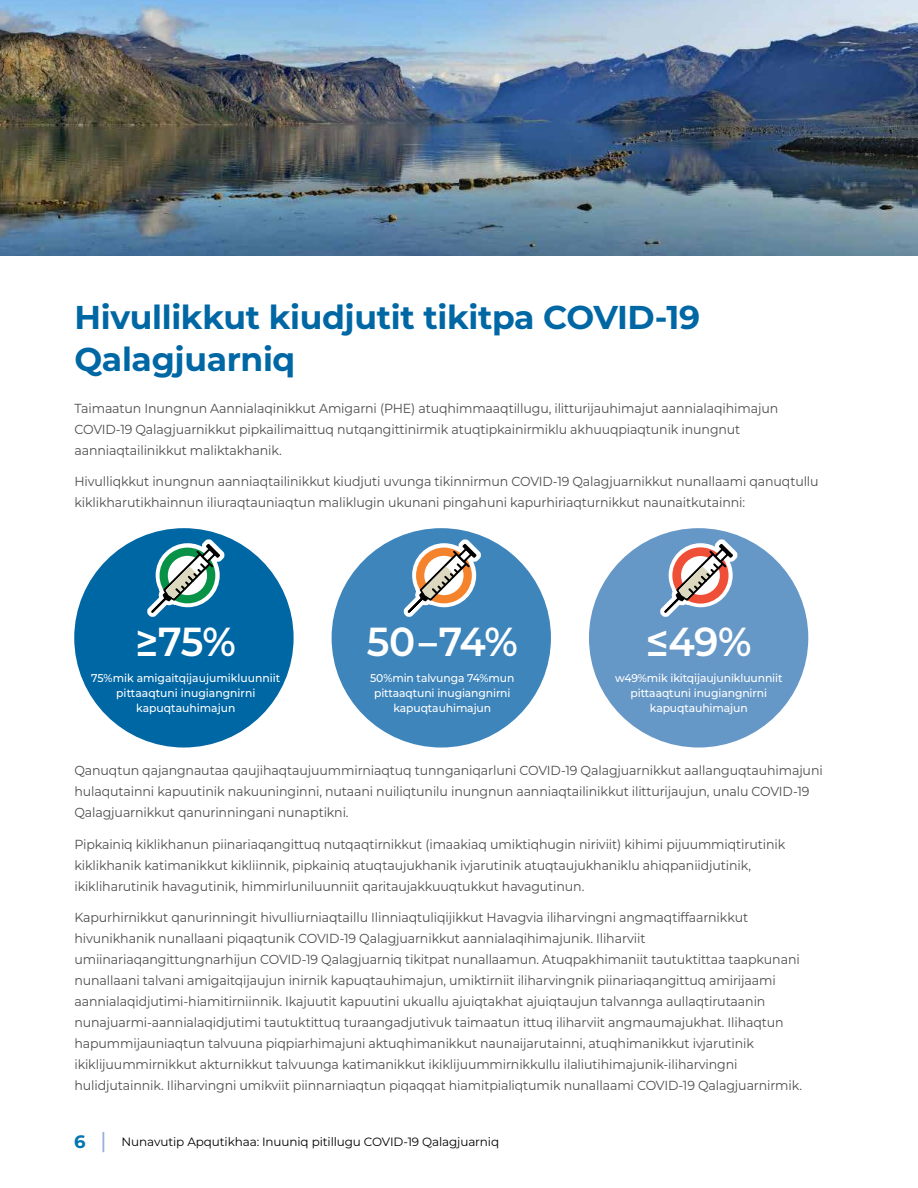
<style>
.page{position:relative;width:918px;height:1188px;background:#fff}
.page>*{position:absolute;margin:0;border:0;box-sizing:border-box;transform-origin:0 0}
.t1{font:600 40.5px "Montserrat";letter-spacing:-.02em;color:#fff;scale:.96 1}
.t2{font:700 33px/42px "Montserrat";letter-spacing:-.01em;color:#0067a5}
.t3{font:13.2px/21px "Montserrat";letter-spacing:-.01em;color:#4d4d4f;scale:.96 1}
.t4{font:12px "Montserrat";letter-spacing:-.01em;color:#000}
.t5{font:500 11.25px/15px "Montserrat";letter-spacing:-.01em;color:#fff;text-align:center;scale:.96 1}
.s1{font-weight:700;font-size:18px;color:#0075b0}
.s2{font-weight:500;font-size:21.6px;color:#8baed4}
</style>
<div class="page">
<div style="left:74px;top:528px;width:220px;height:220px;background:#0067a5;border-radius:50%"></div>
<div style="left:332px;top:528px;width:219px;height:220px;background:#3d85bb;border-radius:50%"></div>
<div style="left:589px;top:528px;width:219px;height:220px;background:#6698c7;border-radius:50%"></div>
<svg style="left:147px;top:539px;width:77px;height:78px"></svg>
<svg style="left:404px;top:539px;width:77px;height:78px"></svg>
<svg style="left:660px;top:539px;width:77px;height:78px"></svg>
<img style="left:0;top:0;width:918px;height:255px">
<h2 class="t2" style="left:74px;top:295px;width:627px">Hivullikkut kiudjutit tikitpa COVID-19<br>Qalagjuarniq</h2>
<p class="t3" style="left:74px;top:397px;width:735px">Taimaatun Inungnun Aannialaqinikkut Amigarni (PHE) atuqhimmaaqtillugu, ilitturijauhimajut aannialaqihimajun<br>COVID-19 Qalagjuarnikkut pipkailimaittuq nutqangittinirmik atuqtipkainirmiklu akhuuqpiaqtunik inungnut aanniaqtailinikkut maliktakhanik.</p>
<p class="t3" style="left:74px;top:471px;width:777px">Hivulliqkkut inungnun aanniaqtailinikkut kiudjuti uvunga tikinnirmun COVID-19 Qalagjuarnikkut nunallaami qanuqtullu kiklikharutikhainnun iliuraqtauniaqtun maliklugin ukunani pingahuni kapurhiriaqturnikkut naunaitkutainni:</p>
<h1 class="t1" style="left:136px;top:613px;width:106px">≥75%</h1>
<h1 class="t1" style="left:367px;top:613px;width:159px">50–74%</h1>
<h1 class="t1" style="left:646px;top:613px;width:112px">≤49%</h1>
<p class="t5" style="left:91px;top:670px;width:198px">75%mik amigaitqijaujumikluunniit pittaaqtuni inugiangnirni kapuqtauhimajun</p>
<p class="t5" style="left:370px;top:670px;width:152px">50%min talvunga 74%mun pittaaqtuni inugiangnirni kapuqtauhimajun</p>
<p class="t5" style="left:615px;top:670px;width:176px">w49%mik ikitqijaujunikluunniit pittaaqtuni inugiangnirni kapuqtauhimajun</p>
<p class="t3" style="left:74px;top:760px;width:781px">Qanuqtun qajangnautaa qaujihaqtaujuummirniaqtuq tunnganiqarluni COVID-19 Qalagjuarnikkut aallanguqtauhimajuni hulaqutainni kapuutinik nakuuninginni, nutaani nuiliqtunilu inungnun aanniaqtailinikkut ilitturijaujun, unalu COVID-19<br>Qalagjuarnikkut qanurinningani nunaptikni.</p>
<p class="t3" style="left:74px;top:833px;width:742px">Pipkainiq kiklikhanun piinariaqangittuq nutqaqtirnikkut (imaakiaq umiktiqhugin niriviit) kihimi pijuummiqtirutinik kiklikhanik katimanikkut kikliinnik, pipkainiq atuqtaujukhanik ivjarutinik atuqtaujukhaniklu ahiqpaniidjutinik, ikikliharutinik havagutinik, himmirluniluunniit qaritaujakkuuqtukkut havagutinun.</p>
<p class="t3" style="left:74px;top:907px;width:759px">Kapurhirnikkut qanurinningit hivulliurniaqtaillu Ilinniaqtuliqijikkut Havagvia iliharvingni angmaqtiffaarnikkut hivunikhanik nunallaani piqaqtunik COVID-19 Qalagjuarnikkut aannialaqihimajunik. Iliharviit umiinariaqangittungnarhijun COVID-19 Qalagjuarniq tikitpat nunallaamun. Atuqpakhimaniit tautuktittaa taapkunani nunallaani talvani amigaitqijaujun inirnik kapuqtauhimajun, umiktirniit iliharvingnik piinariaqangittuq amirijaami aannialaqidjutimi-hiamitirniinnik. Ikajuutit kapuutini ukuallu ajuiqtakhat ajuiqtaujun talvannga aullaqtirutaanin nunajuarmi-aannialaqidjutimi tautuktittuq turaangadjutivuk taimaatun ittuq iliharviit angmaumajukhat. Ilihaqtun hapummijauniaqtun talvuuna piqpiarhimajuni aktuqhimanikkut naunaijarutainni, atuqhimanikkut ivjarutinik ikiklijuummirnikkut akturnikkut talvuunga katimanikkut ikiklijuummirnikkullu ilaliutihimajunik-iliharvingni hulidjutainnik. Iliharvingni umikviit piinnarniaqtun piqaqqat hiamitpialiqtumik nunallaami COVID-19 Qalagjuarnirmik.</p>
<p class="t4" style="left:74px;top:1133px;width:426px"><span class="s1">6</span> <span class="s2">|</span> Nunavutip Apqutikhaa: Inuuniq pitillugu COVID-19 Qalagjuarniq</p>
</div>
